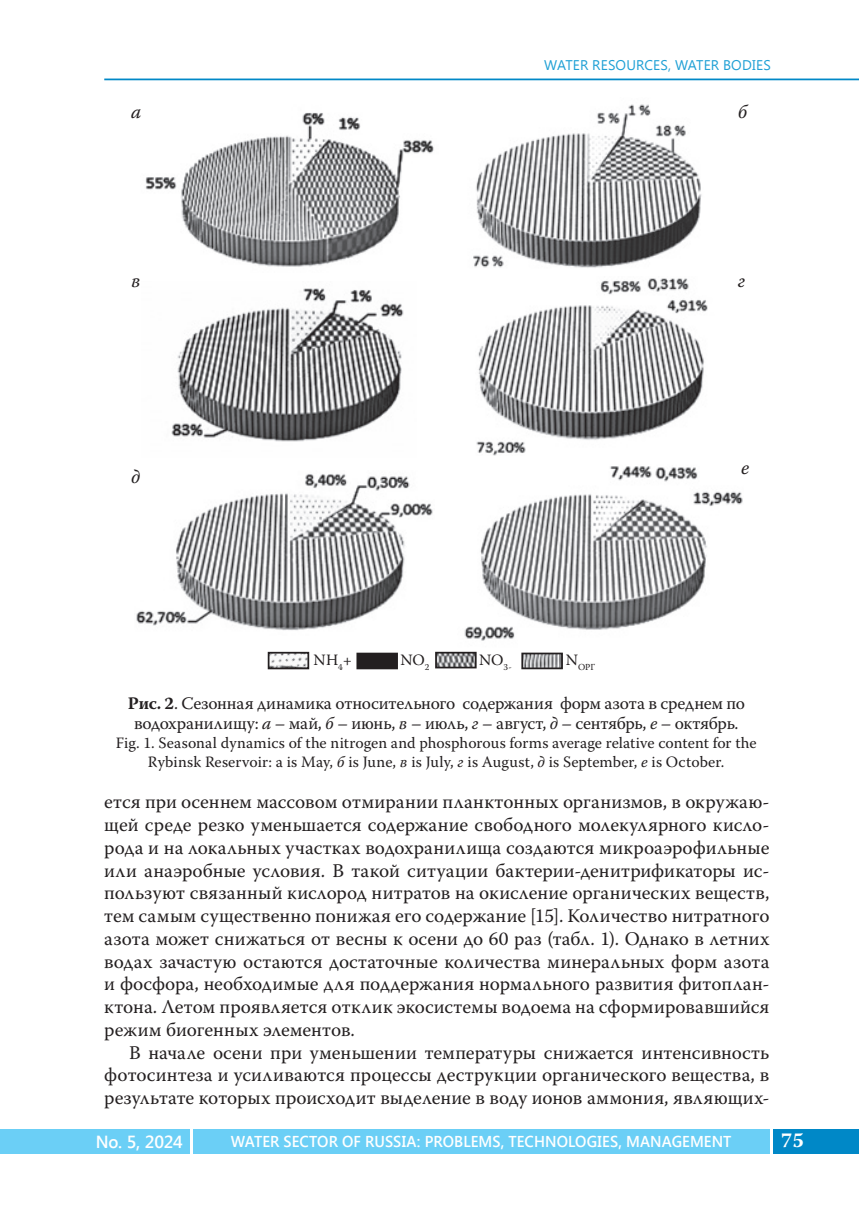
<style>
.page{position:relative;width:859px;height:1206px;background:#fff}
.page>*{position:absolute;margin:0;border:0;box-sizing:border-box;transform-origin:0 0}
.t1{font:700 21px "Warnock Pro";color:#fff}
.t2{font:19.25px "Warnock Pro";letter-spacing:.005em;color:#231f20}
.t3{font:italic 19.25px "Warnock Pro";color:#231f20}
.t4{font:17.5px/19.2px "Warnock Pro";letter-spacing:-.015em;color:#231f20;text-align:center}
.t5{font:600 17.5px "Segoe UI";letter-spacing:-.02em;color:#fff;scale:.96 1}
.t6{font:15.75px/19.2px "Warnock Pro";letter-spacing:.005em;color:#231f20;text-align:center}
.t7{font:600 15.75px "Segoe UI";letter-spacing:.005em;color:#fff;scale:.95 1}
.t8{font:14px "Segoe UI";letter-spacing:.01em;color:#1fa0d5}
.t9{font:9.1px "Warnock Pro";color:#231f20}
.s1{font-weight:700}
.s2{font-style:italic}
</style>
<div class="page">
<div style="left:193px;top:1128px;width:576px;height:25px;background:#6bcff6"></div>
<div style="left:772px;top:1128px;width:86px;height:25px;background:#0088c7"></div>
<div style="left:0;top:1128px;width:189px;height:25px;background:#6bcff6"></div>
<hr style="left:104px;top:79px;width:754px;height:1px;background:#0088c7">
<img style="left:473px;top:104px;width:229px;height:164px">
<img style="left:171px;top:288px;width:233px;height:154px">
<img style="left:476px;top:278px;width:232px;height:178px">
<img style="left:136px;top:474px;width:297px;height:157px">
<img style="left:464px;top:466px;width:279px;height:175px">
<img style="left:145px;top:113px;width:289px;height:154px">
<img style="left:524px;top:655px;width:35px;height:11px">
<div style="left:521px;top:652px;width:41px;height:17px;border:2px solid #231f20"></div>
<img style="left:438px;top:654px;width:35px;height:11px">
<div style="left:435px;top:651px;width:41px;height:17px;border:2px solid #231f20"></div>
<img style="left:270px;top:655px;width:36px;height:11px">
<div style="left:267px;top:652px;width:42px;height:17px;border:2px solid #231f20"></div>
<div style="left:357px;top:653px;width:40px;height:15px;background:#231f20"></div>
<div style="left:356px;top:652px;width:42px;height:17px;border:2px solid #231f20"></div>
<p class="t8" style="left:544px;top:55px;width:228px">WATER RESOURCES, WATER BODIES</p>
<p class="t3" style="left:131px;top:105px;width:12px">а</p>
<p class="t3" style="left:737px;top:105px;width:11px">б</p>
<p class="t3" style="left:131px;top:273px;width:11px">в</p>
<p class="t3" style="left:737px;top:273px;width:9px">г</p>
<p class="t3" style="left:131px;top:469px;width:11px">д</p>
<p class="t6" style="left:313px;top:651px;width:40px">NH<sub>4</sub>+</p>
<p class="t6" style="left:400px;top:651px;width:30px">NO<sub>2</sub></p>
<p class="t6" style="left:479px;top:651px;width:34px">NO<sub>3-</sub></p>
<p class="t9" style="left:565px;top:663px;width:31px"><sup>N</sup>ОРГ</p>
<p class="t3" style="left:740px;top:460px;width:10px">е</p>
<p class="t4" style="left:128px;top:695px;width:618px"><span class="s1">Рис. 2</span>. Сезонная динамика относительного содержания форм азота в среднем по водохранилищу: <span class="s2">а</span> – май, <span class="s2">б</span> – июнь, <span class="s2">в</span> – июль, <span class="s2">г</span> – август, <span class="s2">д</span> – сентябрь, <span class="s2">е</span> – октябрь.</p>
<p class="t6" style="left:116px;top:734px;width:642px">Fig. 1. Seasonal dynamics of the nitrogen and phosphorous forms average relative content for the<br>Rybinsk Reservoir: а is May, <span class="s2">б</span> is June, <span class="s2">в</span> is July, <span class="s2">г</span> is August, <span class="s2">д</span> is September, <span class="s2">е</span> is October.</p>
<p class="t2" style="left:104px;top:794px;width:666px">ется при осеннем массовом отмирании планктонных организмов, в окружаю-</p>
<p class="t2" style="left:104px;top:817px;width:666px">щей среде резко уменьшается содержание свободного молекулярного кисло-</p>
<p class="t2" style="left:104px;top:840px;width:666px">рода и на локальных участках водохранилища создаются микроаэрофильные</p>
<p class="t2" style="left:104px;top:862px;width:666px">или анаэробные условия. В такой ситуации бактерии-денитрификаторы ис-</p>
<p class="t2" style="left:104px;top:885px;width:666px">пользуют связанный кислород нитратов на окисление органических веществ,</p>
<p class="t2" style="left:104px;top:908px;width:666px">тем самым существенно понижая его содержание [15]. Количество нитратного</p>
<p class="t2" style="left:104px;top:931px;width:666px">азота может снижаться от весны к осени до 60 раз (табл. 1). Однако в летних</p>
<p class="t2" style="left:104px;top:953px;width:666px">водах зачастую остаются достаточные количества минеральных форм азота</p>
<p class="t2" style="left:104px;top:976px;width:666px">и фосфора, необходимые для поддержания нормального развития фитоплан-</p>
<p class="t2" style="left:104px;top:999px;width:666px">ктона. Летом проявляется отклик экосистемы водоема на сформировавшийся</p>
<p class="t2" style="left:104px;top:1022px;width:252px">режим биогенных элементов.</p>
<p class="t2" style="left:129px;top:1044px;width:641px">В начале осени при уменьшении температуры снижается интенсивность</p>
<p class="t2" style="left:104px;top:1067px;width:666px">фотосинтеза и усиливаются процессы деструкции органического вещества, в</p>
<p class="t2" style="left:104px;top:1090px;width:666px">результате которых происходит выделение в воду ионов аммония, являющих-</p>
<p class="t5" style="left:96px;top:1128px;width:92px">No. 5, 2024</p>
<p class="t7" style="left:231px;top:1129px;width:528px">WATER SECTOR OF RUSSIA: PROBLEMS, TECHNOLOGIES, MANAGEMENT</p>
<p class="t1" style="left:780px;top:1132px;width:24px">75</p>
</div>
